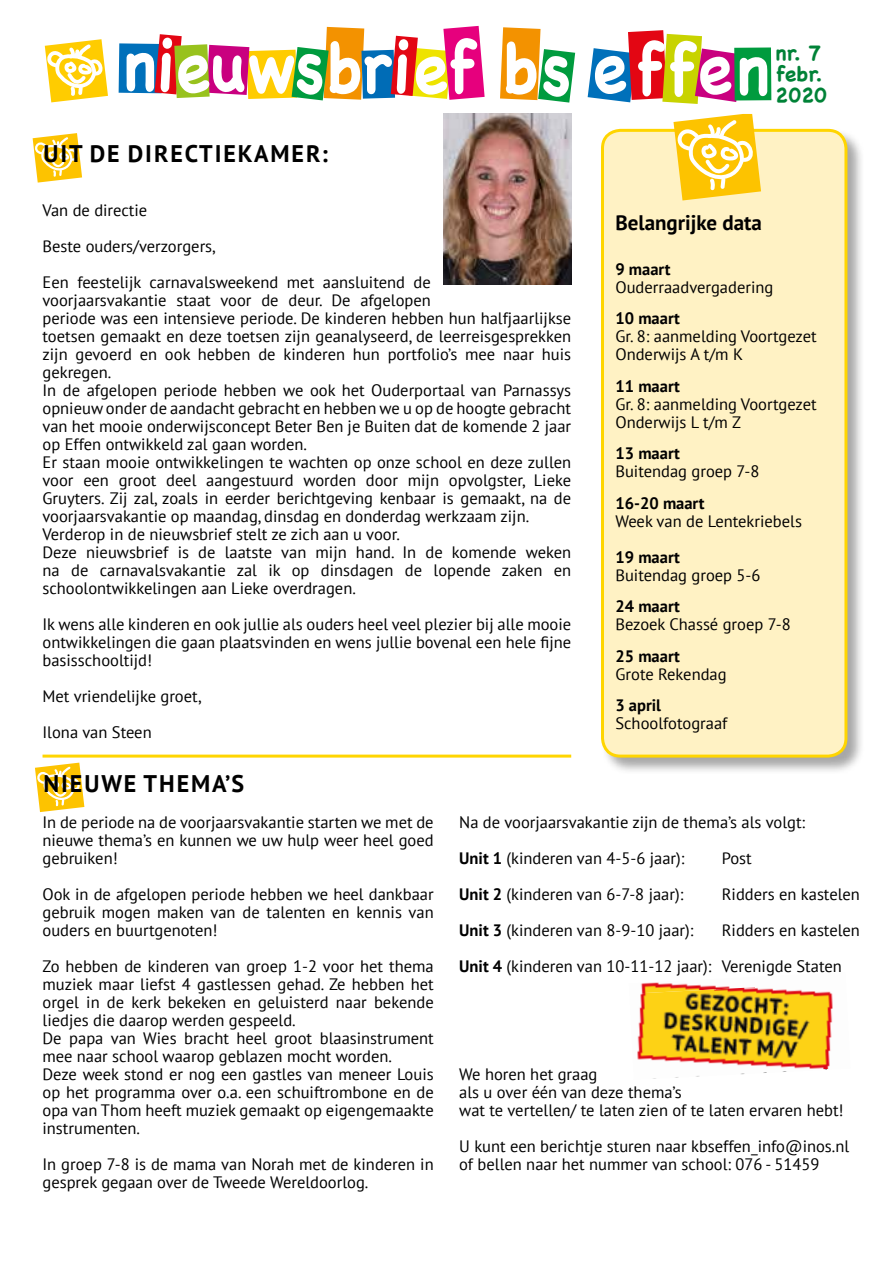
<style>
.page{position:relative;width:893px;height:1263px;background:#fff}
.page>*{position:absolute;margin:0;border:0;box-sizing:border-box;transform-origin:0 0}
.t1{font:700 24px "PT Sans";letter-spacing:.08em;color:#000}
.t2{font:700 21px "PT Sans";color:#000}
.t3{font:700 21px/21px "Chalkboard";color:#008237}
.t4{font:16.5px/18px "PT Sans";color:#000}
.t5{font:700 16.5px "PT Sans";color:#000}
.s1{font-weight:700}
</style>
<div class="page">
<svg style="left:35px;top:763px;width:49px;height:49px"></svg>
<div style="left:734px;top:47px;width:37px;height:53px;background:linear-gradient(to bottom,#009b3e,#009b3e)"></div>
<svg style="left:588px;top:30px;width:179px;height:74px"></svg>
<svg style="left:119px;top:26px;width:366px;height:74px"></svg>
<svg style="left:44px;top:39px;width:64px;height:63px"></svg>
<svg style="left:500px;top:27px;width:75px;height:76px"></svg>
<svg style="left:32px;top:133px;width:50px;height:50px"></svg>
<div style="left:600px;top:128px;width:265px;height:647px;background:#000;opacity:.35"></div>
<div style="left:602px;top:130px;width:244px;height:626px;background:#fff2c4;border-radius:18px"></div>
<div style="left:601px;top:129px;width:246px;height:629px;border:3px solid #ffd500;border-radius:18px"></div>
<svg style="left:670px;top:114px;width:91px;height:86px"></svg>
<img style="left:444px;top:114px;width:127px;height:170px">
<hr style="left:43px;top:755px;width:528px;height:3px;background:#ffd500">
<img style="left:637px;top:982px;width:196px;height:86px">
<img style="left:653px;top:1068px;width:176px;height:11px">
<h1 class="t1" style="left:43px;top:138px;width:286px">UIT DE DIRECTIEKAMER:</h1>
<p class="t3" style="left:776px;top:42px;width:53px">nr. 7 febr.<br>2020</p>
<p class="t4" style="left:43px;top:192px;width:390px;line-height:36px">Van de directie<br>Beste ouders/verzorgers,<br>Een feestelijk carnavalsweekend met aansluitend de</p>
<p class="t4" style="left:43px;top:291px;width:530px">voorjaarsvakantie staat voor de deur. De afgelopen<br>periode was een intensieve periode. De kinderen hebben hun halfjaarlijkse toetsen gemaakt en deze toetsen zijn geanalyseerd, de leerreisgesprekken zijn gevoerd en ook hebben de kinderen hun portfolio’s mee naar huis gekregen.<br>In de afgelopen periode hebben we ook het Ouderportaal van Parnassys opnieuw onder de aandacht gebracht en hebben we u op de hoogte gebracht van het mooie onderwijsconcept Beter Ben je Buiten dat de komende 2 jaar op Effen ontwikkeld zal gaan worden.<br>Er staan mooie ontwikkelingen te wachten op onze school en deze zullen voor een groot deel aangestuurd worden door mijn opvolgster, Lieke Gruyters. Zij zal, zoals in eerder berichtgeving kenbaar is gemaakt, na de voorjaarsvakantie op maandag, dinsdag en donderdag werkzaam zijn.<br>Verderop in de nieuwsbrief stelt ze zich aan u voor.<br>Deze nieuwsbrief is de laatste van mijn hand. In de komende weken na de carnavalsvakantie zal ik op dinsdagen de lopende zaken en schoolontwikkelingen aan Lieke overdragen.</p>
<p class="t4" style="left:43px;top:615px;width:530px;text-align:justify">Ik wens alle kinderen en ook jullie als ouders heel veel plezier bij alle mooie ontwikkelingen die gaan plaatsvinden en wens jullie bovenal een hele fijne basisschooltijd!</p>
<p class="t4" style="left:43px;top:678px;width:160px;line-height:36px">Met vriendelijke groet,<br>Ilona van Steen</p>
<h1 class="t1" style="left:43px;top:768px;width:202px">NIEUWE THEMA’S</h1>
<p class="t4" style="left:43px;top:813px;width:393px;text-align:justify">In de periode na de voorjaarsvakantie starten we met de nieuwe thema’s en kunnen we uw hulp weer heel goed gebruiken!</p>
<p class="t4" style="left:43px;top:885px;width:393px;text-align:justify">Ook in de afgelopen periode hebben we heel dankbaar gebruik mogen maken van de talenten en kennis van ouders en buurtgenoten!</p>
<p class="t4" style="left:43px;top:957px;width:393px">Zo hebben de kinderen van groep 1-2 voor het thema muziek maar liefst 4 gastlessen gehad. Ze hebben het orgel in de kerk bekeken en geluisterd naar bekende liedjes die daarop werden gespeeld.<br>De papa van Wies bracht heel groot blaasinstrument mee naar school waarop geblazen mocht worden.<br>Deze week stond er nog een gastles van meneer Louis op het programma over o.a. een schuiftrombone en de opa van Thom heeft muziek gemaakt op eigengemaakte instrumenten.</p>
<p class="t4" style="left:43px;top:1155px;width:393px">In groep 7-8 is de mama van Norah met de kinderen in gesprek gegaan over de Tweede Wereldoorlog.</p>
<p class="t2" style="left:615px;top:208px;width:148px">Belangrijke data</p>
<p class="t5" style="left:615px;top:258px;width:57px">9 maart</p>
<p class="t4" style="left:615px;top:277px;width:159px">Ouderraadvergadering</p>
<p class="t5" style="left:615px;top:307px;width:66px">10 maart</p>
<p class="t4" style="left:615px;top:327px;width:203px">Gr. 8: aanmelding Voortgezet<br>Onderwijs A t/m K</p>
<p class="t5" style="left:615px;top:375px;width:66px">11 maart</p>
<p class="t4" style="left:615px;top:394px;width:203px">Gr. 8: aanmelding Voortgezet<br>Onderwijs L t/m Z</p>
<p class="t5" style="left:615px;top:442px;width:66px">13 maart</p>
<p class="t4" style="left:615px;top:462px;width:145px">Buitendag groep 7-8</p>
<p class="t5" style="left:615px;top:492px;width:91px">16-20 maart</p>
<p class="t4" style="left:615px;top:511px;width:188px">Week van de Lentekriebels</p>
<p class="t5" style="left:615px;top:546px;width:66px">19 maart</p>
<p class="t4" style="left:615px;top:565px;width:147px">Buitendag groep 5-6</p>
<p class="t5" style="left:615px;top:595px;width:66px">24 maart</p>
<p class="t4" style="left:615px;top:615px;width:177px">Bezoek Chassé groep 7-8</p>
<p class="t5" style="left:615px;top:645px;width:66px">25 maart</p>
<p class="t4" style="left:615px;top:664px;width:113px">Grote Rekendag</p>
<p class="t5" style="left:615px;top:694px;width:47px">3 april</p>
<p class="t4" style="left:615px;top:714px;width:114px">Schoolfotograaf</p>
<p class="t4" style="left:459px;top:804px;width:347px;line-height:36px">Na de voorjaarsvakantie zijn de thema’s als volgt:<br><span class="s1">Unit 1</span> (kinderen van 4-5-6 jaar):</p>
<p class="t4" style="left:722px;top:849px;width:32px">Post</p>
<p class="t4" style="left:459px;top:885px;width:226px"><span class="s1">Unit 2</span> (kinderen van 6-7-8 jaar):</p>
<p class="t4" style="left:722px;top:885px;width:140px">Ridders en kastelen</p>
<p class="t4" style="left:459px;top:921px;width:236px"><span class="s1">Unit 3</span> (kinderen van 8-9-10 jaar):</p>
<p class="t4" style="left:459px;top:912px;width:402px;line-height:36px;text-indent:262px">Ridders en kastelen<br><span class="s1">Unit 4</span> (kinderen van 10-11-12 jaar): Verenigde Staten</p>
<p class="t4" style="left:459px;top:1065px;width:386px">We horen het graag<br>als u over één van deze thema’s<br>wat te vertellen/ te laten zien of te laten ervaren hebt!</p>
<p class="t4" style="left:459px;top:1137px;width:392px">U kunt een berichtje sturen naar kbseffen_info@inos.nl of bellen naar het nummer van school: 076 - 51459</p>
</div>
